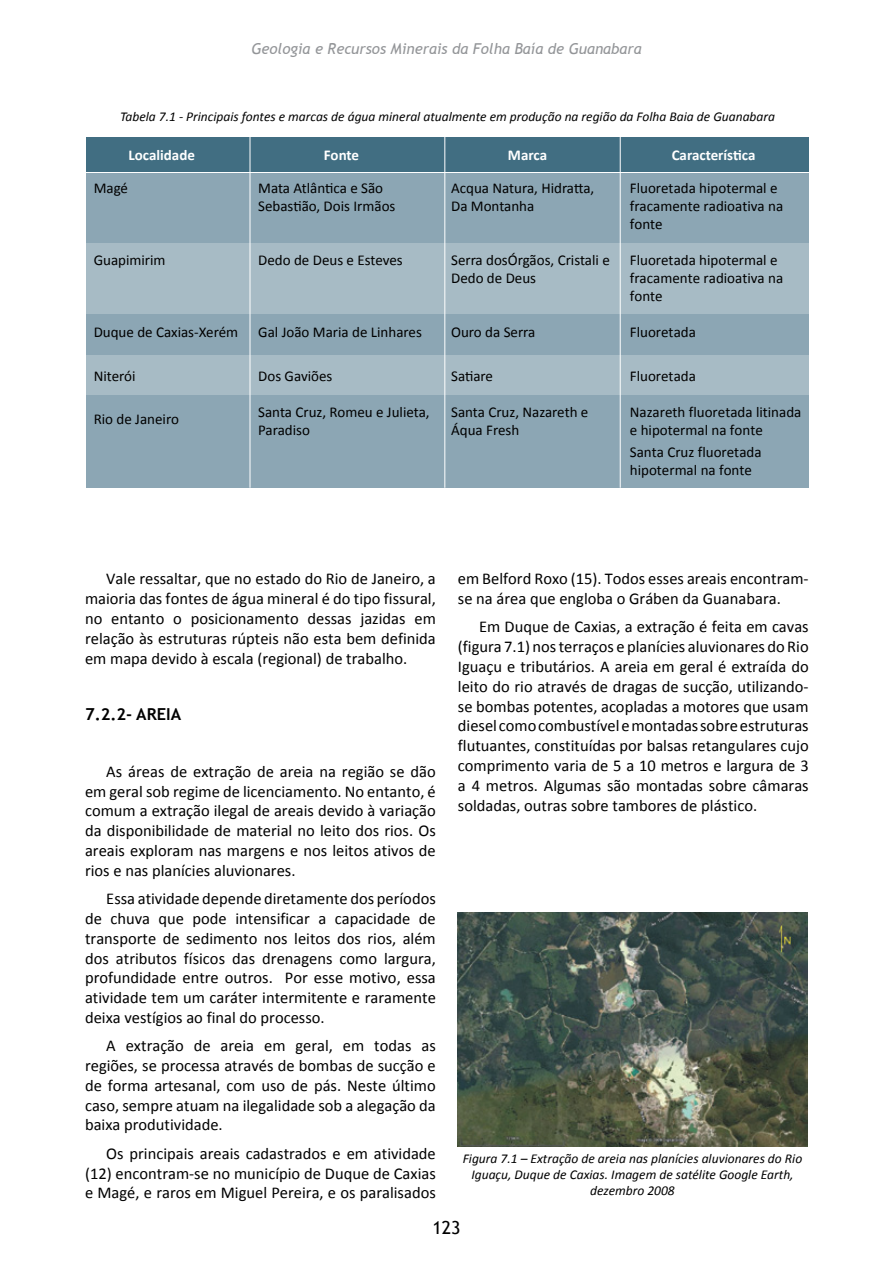
<style>
.page{position:relative;width:893px;height:1263px;background:#fff}
.page>*{position:absolute;margin:0;border:0;box-sizing:border-box;transform-origin:0 0}
.t1{font:18px "Trebuchet MS";color:#000}
.t2{font:16.5px/19.8px "Calibri";color:#000;text-align:justify}
.t3{font:700 16.5px "Trebuchet MS";color:#000}
.t4{font:15px/18px "Calibri";color:#000}
.t5{font:italic 15px "Trebuchet MS";color:#939598}
.t6{font:700 15px "Calibri";color:#fff}
.t7{font:italic 13.5px/16.2px "Calibri";color:#000;text-align:center}
</style>
<div class="page">
<div style="left:86px;top:137px;width:723px;height:35px;background:#416e82"></div>
<div style="left:86px;top:174px;width:723px;height:314px;background:#8ca6b4"></div>
<div style="left:86px;top:243px;width:723px;height:70px;background:#a7bbc5"></div>
<div style="left:86px;top:355px;width:723px;height:39px;background:#a7bbc5"></div>
<hr style="left:250px;top:137px;width:1px;height:351px;background:#fff">
<hr style="left:444px;top:137px;width:1px;height:351px;background:#fff">
<hr style="left:620px;top:137px;width:1px;height:351px;background:#fff">
<img style="left:457px;top:912px;width:351px;height:234px">
<p class="t5" style="left:251px;top:40px;width:392px">Geologia e Recursos Minerais da Folha Baía de Guanabara</p>
<p class="t7" style="left:120px;top:108px;width:656px">Tabela 7.1 - Principais fontes e marcas de água mineral atualmente em produção na região da Folha Baia de Guanabara</p>
<p class="t6" style="left:129px;top:145px;width:68px">Localidade</p>
<p class="t6" style="left:324px;top:145px;width:37px">Fonte</p>
<p class="t6" style="left:508px;top:145px;width:41px">Marca</p>
<p class="t6" style="left:672px;top:145px;width:85px">Característica</p>
<p class="t4" style="left:94px;top:179px;width:36px">Magé</p>
<p class="t4" style="left:94px;top:251px;width:73px">Guapimirim</p>
<p class="t4" style="left:258px;top:179px;width:139px">Mata Atlântica e São<br>Sebastião, Dois Irmãos</p>
<p class="t4" style="left:258px;top:251px;width:146px">Dedo de Deus e Esteves</p>
<p class="t4" style="left:94px;top:323px;width:146px">Duque de Caxias-Xerém</p>
<p class="t4" style="left:94px;top:367px;width:43px">Niterói</p>
<p class="t4" style="left:94px;top:410px;width:87px">Rio de Janeiro</p>
<p class="t4" style="left:258px;top:323px;width:165px">Gal João Maria de Linhares</p>
<p class="t4" style="left:258px;top:367px;width:76px">Dos Gaviões</p>
<p class="t4" style="left:258px;top:403px;width:173px">Santa Cruz, Romeu e Julieta,<br>Paradiso</p>
<p class="t4" style="left:451px;top:179px;width:145px">Acqua Natura, Hidratta,<br>Da Montanha</p>
<p class="t4" style="left:451px;top:251px;width:160px">Serra dosÓrgãos, Cristali e<br>Dedo de Deus</p>
<p class="t4" style="left:451px;top:323px;width:86px">Ouro da Serra</p>
<p class="t4" style="left:451px;top:367px;width:43px">Satiare</p>
<p class="t4" style="left:451px;top:403px;width:139px">Santa Cruz, Nazareth e<br>Áqua Fresh</p>
<p class="t4" style="left:630px;top:179px;width:155px">Fluoretada hipotermal e fracamente radioativa na fonte</p>
<p class="t4" style="left:630px;top:251px;width:155px">Fluoretada hipotermal e fracamente radioativa na fonte</p>
<p class="t4" style="left:630px;top:323px;width:68px">Fluoretada</p>
<p class="t4" style="left:630px;top:367px;width:68px">Fluoretada</p>
<p class="t4" style="left:630px;top:403px;width:173px">Nazareth fluoretada litinada e hipotermal na fonte</p>
<p class="t4" style="left:630px;top:443px;width:133px">Santa Cruz fluoretada hipotermal na fonte</p>
<p class="t2" style="left:85px;top:569px;width:352px;text-indent:21px">Vale ressaltar, que no estado do Rio de Janeiro, a maioria das fontes de água mineral é do tipo fissural, no entanto o posicionamento dessas jazidas em relação às estruturas rúpteis não esta bem definida em mapa devido à escala (regional) de trabalho.</p>
<p class="t3" style="left:85px;top:704px;width:81px">7.2.2- AREIA</p>
<p class="t2" style="left:85px;top:761px;width:352px;text-indent:21px">As áreas de extração de areia na região se dão em geral sob regime de licenciamento. No entanto, é comum a extração ilegal de areais devido à variação da disponibilidade de material no leito dos rios. Os areais exploram nas margens e nos leitos ativos de rios e nas planícies aluvionares.</p>
<p class="t2" style="left:85px;top:889px;width:352px;text-indent:21px">Essa atividade depende diretamente dos períodos de chuva que pode intensificar a capacidade de transporte de sedimento nos leitos dos rios, além dos atributos físicos das drenagens como largura, profundidade entre outros. Por esse motivo, essa atividade tem um caráter intermitente e raramente deixa vestígios ao final do processo.</p>
<p class="t2" style="left:85px;top:1036px;width:352px;text-indent:21px">A extração de areia em geral, em todas as regiões, se processa através de bombas de sucção e de forma artesanal, com uso de pás. Neste último caso, sempre atuam na ilegalidade sob a alegação da baixa produtividade.</p>
<p class="t2" style="left:85px;top:1143px;width:352px;text-indent:21px">Os principais areais cadastrados e em atividade (12) encontram-se no município de Duque de Caxias e Magé, e raros em Miguel Pereira, e os paralisados</p>
<p class="t2" style="left:458px;top:569px;width:352px">em Belford Roxo (15). Todos esses areais encontram&shy;se na área que engloba o Gráben da Guanabara.</p>
<p class="t2" style="left:458px;top:617px;width:352px;text-indent:21px">Em Duque de Caxias, a extração é feita em cavas (figura 7.1) nos terraços e planícies aluvionares do Rio Iguaçu e tributários. A areia em geral é extraída do leito do rio através de dragas de sucção, utilizando&shy;se bombas potentes, acopladas a motores que usam diesel como combustível e montadas sobre estruturas flutuantes, constituídas por balsas retangulares cujo comprimento varia de 5 a 10 metros e largura de 3 a 4 metros. Algumas são montadas sobre câmaras soldadas, outras sobre tambores de plástico.</p>
<p class="t7" style="left:463px;top:1149px;width:341px">Figura 7.1 – Extração de areia nas planícies aluvionares do Rio<br>Iguaçu, Duque de Caxias. Imagem de satélite Google Earth, dezembro 2008</p>
<p class="t1" style="left:432px;top:1217px;width:30px">123</p>
</div>
